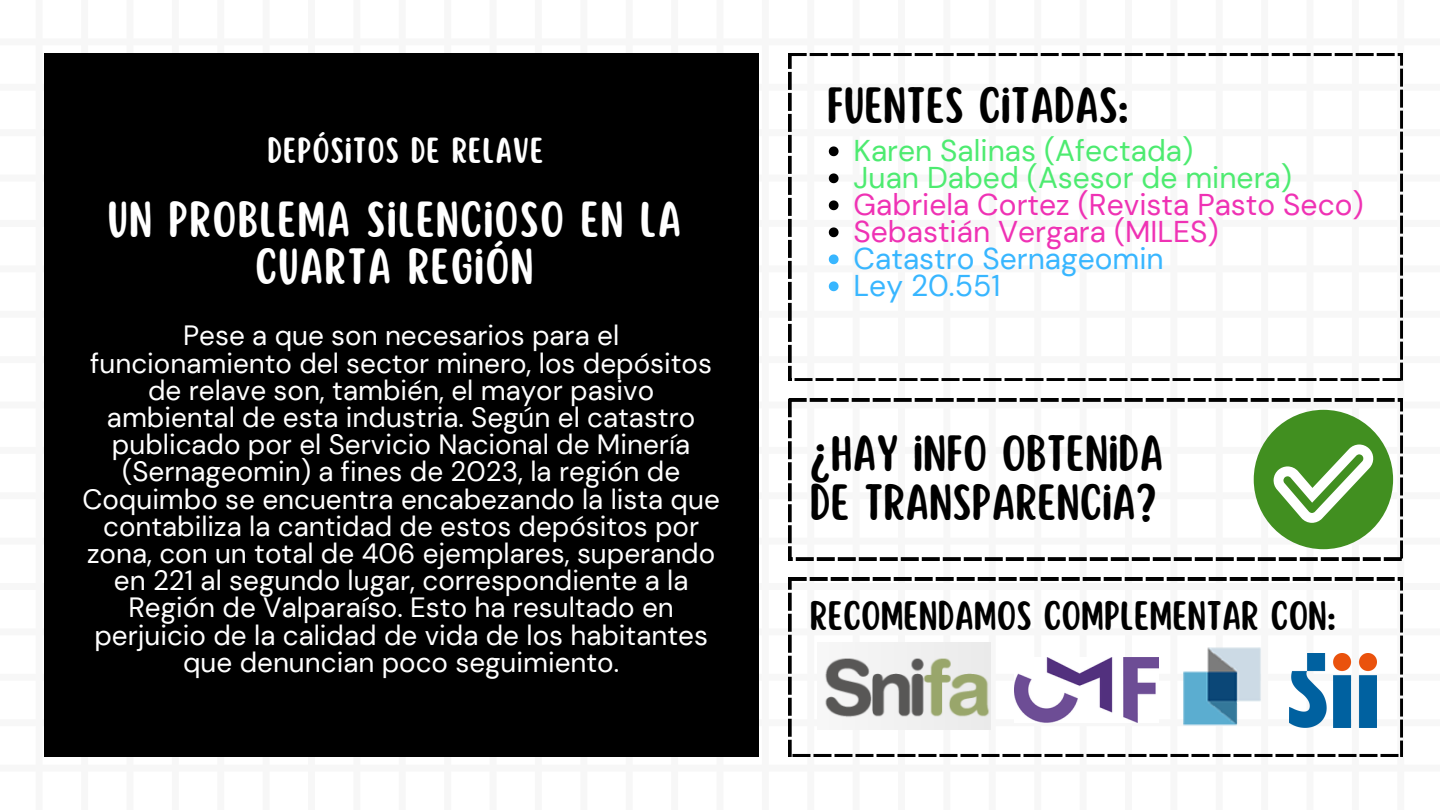
<style>
.page{position:relative;width:1440px;height:810px;background:#fff}
.page>*{position:absolute;margin:0;border:0;box-sizing:border-box;transform-origin:0 0}
.t1{font:44.6px/49.5px "Scripter";color:#000}
.t2{font:44.4px/47.6px "Scripter";letter-spacing:.025em;color:#fff;text-align:center}
.t3{font:36.1px "Scripter";color:#000}
.t4{font:31.8px "Scripter";letter-spacing:.025em;color:#fff}
.t5{font:30px "DM Sans";color:#ef32b4}
.t6{font:30px "DM Sans";color:#4deb70}
.t7{font:30px "DM Sans";color:#38b6ff}
.t8{font:27.9px/27.2px "DM Sans";color:#fff;text-align:center}
</style>
<div class="page">
<div style="left:44px;top:53px;width:715px;height:704px;background:#000"></div>
<svg style="left:789px;top:53px;width:614px;height:328px"></svg>
<svg style="left:789px;top:578px;width:614px;height:179px"></svg>
<svg style="left:789px;top:399px;width:614px;height:161px"></svg>
<svg style="left:829px;top:146px;width:10px;height:10px"></svg>
<svg style="left:829px;top:173px;width:10px;height:10px"></svg>
<svg style="left:829px;top:200px;width:10px;height:10px"></svg>
<svg style="left:829px;top:227px;width:10px;height:10px"></svg>
<svg style="left:829px;top:254px;width:10px;height:10px"></svg>
<svg style="left:829px;top:281px;width:10px;height:10px"></svg>
<div style="left:1254px;top:410px;width:139px;height:139px;background:#418f20;border-radius:50%"></div>
<svg style="left:1273px;top:445px;width:101px;height:78px"></svg>
<img style="left:817px;top:643px;width:174px;height:86px">
<img style="left:1014px;top:657px;width:145px;height:66px">
<img style="left:1183px;top:636px;width:85px;height:99px">
<img style="left:1290px;top:654px;width:86px;height:73px">
<p class="t4" style="left:267px;top:135px;width:278px">DEPÓSITOS DE RELAVE</p>
<p class="t2" style="left:107px;top:197px;width:576px">UN PROBLEMA SILENCIOSO EN LA<br>CUARTA REGIÓN</p>
<p class="t8" style="left:82px;top:322px;width:639px">Pese a que son necesarios para el funcionamiento del sector minero, los depósitos de relave son, también, el mayor pasivo ambiental de esta industria. Según el catastro publicado por el Servicio Nacional de Minería (Sernageomin) a fines de 2023, la región de Coquimbo se encuentra encabezando la lista que contabiliza la cantidad de estos depósitos por zona, con un total de 406 ejemplares, superando en 221 al segundo lugar, correspondiente a la Región de Valparaíso. Esto ha resultado en perjuicio de la calidad de vida de los habitantes que denuncian poco seguimiento.</p>
<h3 class="t1" style="left:827px;top:82px;width:304px">FUENTES CITADAS:</h3>
<h1 class="t6" style="left:854px;top:132px;width:341px">Karen Salinas (Afectada)</h1>
<p class="t6" style="left:854px;top:159px;width:440px">Juan Dabed (Asesor de minera)</p>
<p class="t5" style="left:854px;top:186px;width:512px">Gabriela Cortez (Revista Pasto Seco)</p>
<p class="t5" style="left:854px;top:213px;width:367px">Sebastián Vergara (MILES)</p>
<p class="t7" style="left:854px;top:240px;width:312px">Catastro Sernageomin</p>
<p class="t7" style="left:854px;top:267px;width:149px">Ley 20.551</p>
<h1 class="t1" style="left:810px;top:430px;width:355px">¿HAY INFO OBTENIDA<br>DE TRANSPARENCIA?</h1>
<p class="t3" style="left:810px;top:598px;width:528px">RECOMENDAMOS COMPLEMENTAR CON:</p>
</div>
